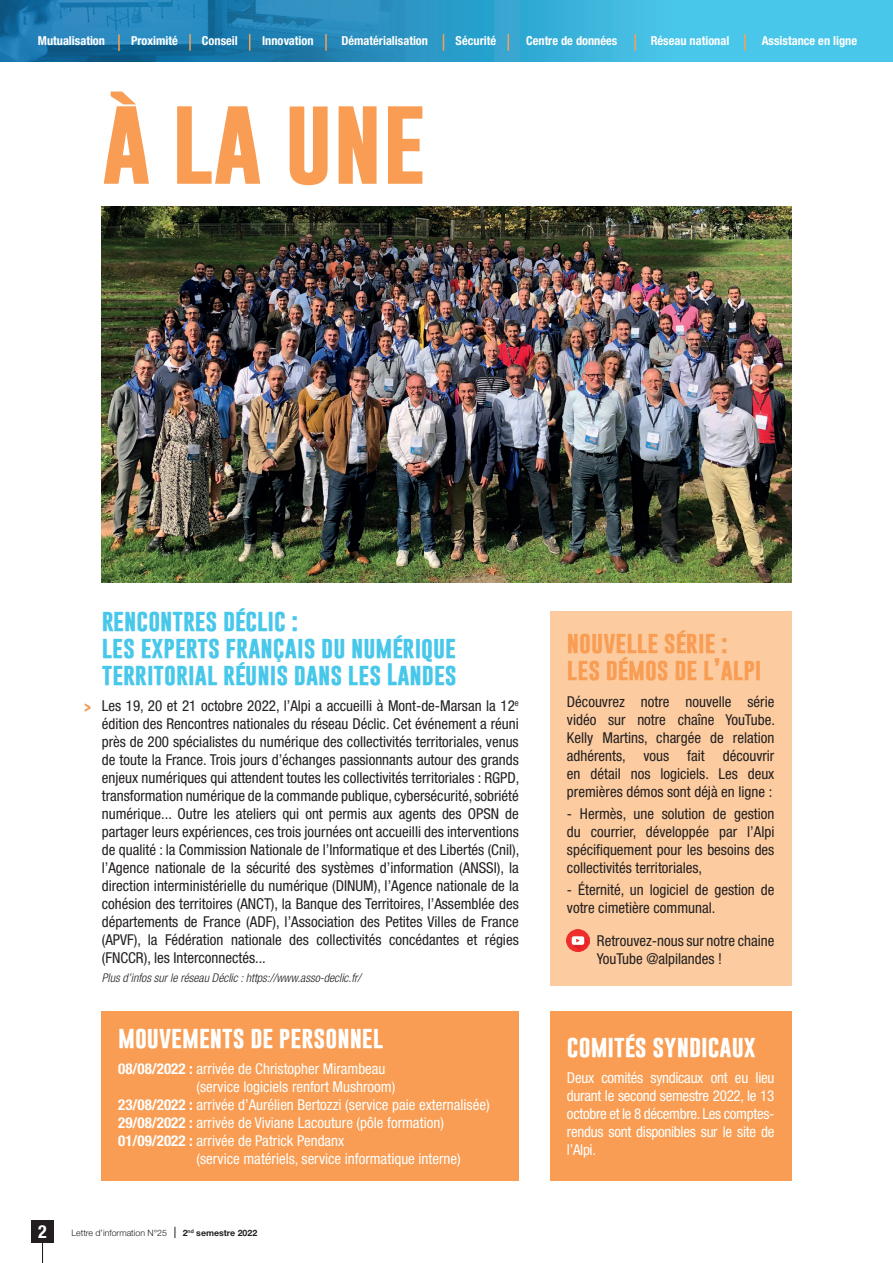
<style>
.page{position:relative;width:893px;height:1263px;background:#fff}
.page>*{position:absolute;margin:0;border:0;box-sizing:border-box;transform-origin:0 0}
.t1{font:700 90px "Gobold";color:#f89d53}
.t2{font:700 22.5px/27px "Gobold";color:#47c7ea}
.t3{font:700 22.5px "Gobold";color:#fff}
.t4{font:700 22.5px/27px "Gobold";color:#f89d53}
.t5{font:700 condensed 18px "Helvetica Neue LT Std";color:#fff}
.t6{font:condensed 15px/18px "Helvetica Neue LT Std";color:#231f20;text-align:justify}
.t7{font:condensed 15px/18px "Helvetica Neue LT Std";color:#fff;text-align:justify}
.t8{font:700 13.5px "Gobold";color:#f09852}
.t9{font:700 condensed 12.3px "Helvetica Neue LT Std";color:#fff}
.t10{font:italic 300 condensed 12px "Helvetica Neue LT Std";color:#231f20}
.t11{font:300 8.85px "Helvetica Neue LT Std";color:#231f20}
.t12{font:700 8.85px "Helvetica Neue LT Std";color:#231f20}
.s1{font-weight:700}
</style>
<div class="page">
<svg style="left:405px;top:0;width:488px;height:62px;background:#3eb8de"></svg>
<img style="left:0;top:0;width:405px;height:62px">
<svg style="left:118px;top:34px;width:2px;height:17px"></svg>
<svg style="left:189px;top:34px;width:2px;height:17px"></svg>
<svg style="left:249px;top:34px;width:1px;height:17px"></svg>
<svg style="left:325px;top:34px;width:2px;height:17px"></svg>
<svg style="left:443px;top:34px;width:1px;height:17px"></svg>
<svg style="left:507px;top:34px;width:2px;height:17px"></svg>
<svg style="left:634px;top:34px;width:2px;height:17px"></svg>
<svg style="left:744px;top:34px;width:1px;height:17px"></svg>
<img style="left:101px;top:207px;width:690px;height:375px">
<div style="left:101px;top:1011px;width:418px;height:170px;background:#f89d53"></div>
<div style="left:550px;top:1011px;width:241px;height:170px;background:#f89d53"></div>
<div style="left:550px;top:612px;width:241px;height:374px;background:#fccca0"></div>
<img style="left:567px;top:929px;width:23px;height:23px">
<svg style="left:42px;top:1243px;width:1px;height:20px"></svg>
<div style="left:31px;top:1220px;width:23px;height:23px;background:#231f20"></div>
<p class="t9" style="left:38px;top:33px;width:69px">Mutualisation</p>
<p class="t9" style="left:131px;top:33px;width:48px">Proximité</p>
<p class="t9" style="left:202px;top:33px;width:37px">Conseil</p>
<p class="t9" style="left:262px;top:33px;width:53px">Innovation</p>
<p class="t9" style="left:341px;top:33px;width:88px">Dématérialisation</p>
<p class="t9" style="left:456px;top:33px;width:42px">Sécurité</p>
<p class="t9" style="left:526px;top:33px;width:93px">Centre de données</p>
<p class="t9" style="left:651px;top:33px;width:80px">Réseau national</p>
<p class="t9" style="left:762px;top:33px;width:97px">Assistance en ligne</p>
<h1 class="t1" style="left:101px;top:81px;width:326px">à la une</h1>
<p class="t8" style="left:84px;top:698px;width:9px">&gt;</p>
<h2 class="t2" style="left:102px;top:607px;width:356px">rencontres déclic :<br>les experts français du numérique territorial réunis dans les Landes</h2>
<p class="t6" style="left:102px;top:697px;width:419px">Les 19, 20 et 21 octobre 2022, l’Alpi a accueilli à Mont-de-Marsan la 12<sup>e </sup>édition des Rencontres nationales du réseau Déclic. Cet événement a réuni près de 200 spécialistes du numérique des collectivités territoriales, venus de toute la France. Trois jours d’échanges passionnants autour des grands enjeux numériques qui attendent toutes les collectivités territoriales : RGPD, transformation numérique de la commande publique, cybersécurité, sobriété numérique... Outre les ateliers qui ont permis aux agents des OPSN de partager leurs expériences, ces trois journées ont accueilli des interventions de qualité : la Commission Nationale de l’Informatique et des Libertés (Cnil), l’Agence nationale de la sécurité des systèmes d’information (ANSSI), la direction interministérielle du numérique (DINUM), l’Agence nationale de la cohésion des territoires (ANCT), la Banque des Territoires, l’Assemblée des départements de France (ADF), l’Association des Petites Villes de France (APVF), la Fédération nationale des collectivités concédantes et régies (FNCCR), les Interconnectés...</p>
<p class="t10" style="left:102px;top:971px;width:261px">Plus d’infos sur le réseau Déclic : https://www.asso-declic.fr/</p>
<h2 class="t3" style="left:118px;top:1022px;width:267px">mouvements de personnel</h2>
<p class="t7" style="left:118px;top:1060px;width:269px"><span class="s1">08/08/2022 :</span> arrivée de Christopher Mirambeau</p>
<p class="t7" style="left:196px;top:1078px;width:200px">(service logiciels renfort Mushroom)</p>
<p class="t7" style="left:118px;top:1096px;width:373px"><span class="s1">23/08/2022 :</span> arrivée d’Aurélien Bertozzi (service paie externalisée)</p>
<p class="t7" style="left:118px;top:1114px;width:327px"><span class="s1">29/08/2022 :</span> arrivée de Viviane Lacouture (pôle formation)</p>
<p class="t7" style="left:118px;top:1132px;width:228px"><span class="s1">01/09/2022 :</span> arrivée de Patrick Pendanx</p>
<p class="t7" style="left:196px;top:1150px;width:266px">(service matériels, service informatique interne)</p>
<p class="t5" style="left:38px;top:1221px;width:10px">2</p>
<p class="t11" style="left:71px;top:1227px;width:97px">Lettre d’information N°25</p>
<p class="t12" style="left:183px;top:1227px;width:76px">2<sup>nd</sup> semestre 2022</p>
<h2 class="t4" style="left:567px;top:629px;width:196px">nouvelle série : les démos de l’alpi</h2>
<p class="t6" style="left:567px;top:692px;width:209px">Découvrez notre nouvelle série vidéo sur notre chaîne YouTube.<br>Kelly Martins, chargée de relation adhérents, vous fait découvrir en détail nos logiciels. Les deux premières démos sont déjà en ligne :</p>
<p class="t6" style="left:567px;top:805px;width:209px">- Hermès, une solution de gestion du courrier, développée par l’Alpi spécifiquement pour les besoins des collectivités territoriales,</p>
<p class="t6" style="left:567px;top:881px;width:209px">- Éternité, un logiciel de gestion de votre cimetière communal.</p>
<p class="t6" style="left:597px;top:932px;width:179px">Retrouvez-nous sur notre chaine<br>YouTube @alpilandes !</p>
<h2 class="t3" style="left:567px;top:1031px;width:190px">comités syndicaux</h2>
<p class="t7" style="left:567px;top:1069px;width:209px">Deux comités syndicaux ont eu lieu durant le second semestre 2022, le 13 octobre et le 8 décembre. Les comptes&shy;rendus sont disponibles sur le site de l’Alpi.</p>
</div>
